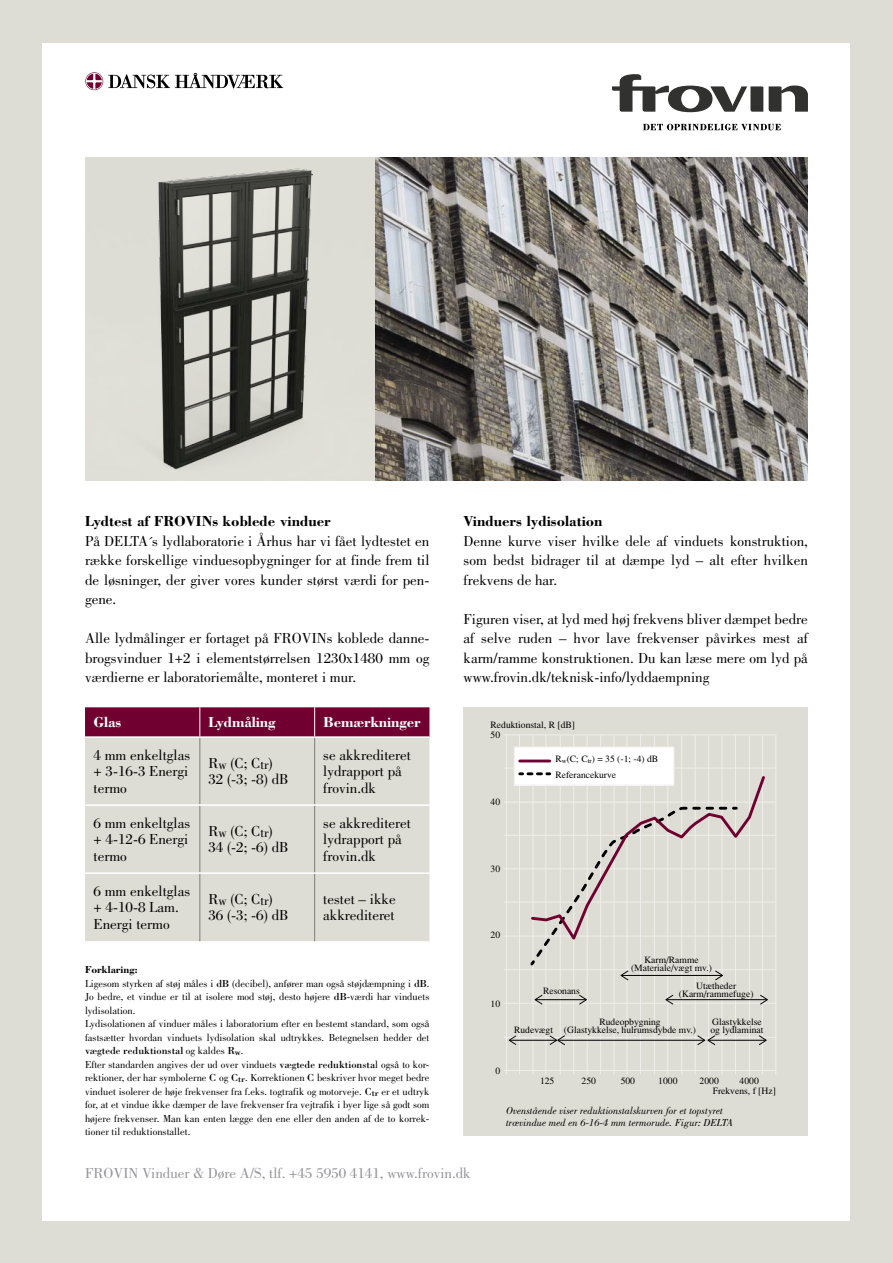
<style>
.page{position:relative;width:893px;height:1263px;background:#deddd5}
.page>*{position:absolute;margin:0;border:0;box-sizing:border-box;transform-origin:0 0}
.t1{font:15px/16.5px "Bodoni";color:#000}
.t2{font:15px "Bodoni";color:#94949a}
.t3{font:700 15px "Bodoni";color:#000}
.t4{font:700 15px "Bodoni";letter-spacing:-.01em;color:#fff}
.t5{font:10.5px/13.5px "Bodoni";color:#000}
.t6{font:italic 10.5px/12px "Bodoni";color:#000}
.t7{font:9.6px/8.1px "Times";color:#000}
.s1{font-weight:700}
.s2{font-style:inherit}
.s3{font-size:9px}
</style>
<div class="page">
<div style="left:43px;top:43px;width:807px;height:1177px;background:#fff"></div>
<img style="left:374px;top:157px;width:434px;height:323px">
<svg style="left:85px;top:157px;width:289px;height:323px;background:#b1b1aa"></svg>
<svg style="left:85px;top:72px;width:198px;height:18px"></svg>
<svg style="left:643px;top:124px;width:138px;height:6px"></svg>
<svg style="left:769px;top:85px;width:39px;height:27px"></svg>
<svg style="left:612px;top:74px;width:151px;height:38px"></svg>
<div style="left:85px;top:738px;width:344px;height:203px;background:#deddd5"></div>
<hr style="left:200px;top:738px;width:1px;height:66px;background:#7c7c7c">
<hr style="left:314px;top:738px;width:1px;height:66px;background:#7c7c7c">
<hr style="left:200px;top:806px;width:1px;height:66px;background:#7c7c7c">
<hr style="left:314px;top:806px;width:1px;height:66px;background:#7c7c7c">
<hr style="left:200px;top:874px;width:1px;height:67px;background:#7c7c7c">
<hr style="left:314px;top:874px;width:1px;height:67px;background:#7c7c7c">
<hr style="left:85px;top:804px;width:115px;height:2px;background:#fff">
<hr style="left:200px;top:804px;width:115px;height:2px;background:#fff">
<hr style="left:315px;top:804px;width:114px;height:2px;background:#fff">
<hr style="left:85px;top:872px;width:115px;height:2px;background:#fff">
<hr style="left:200px;top:872px;width:115px;height:2px;background:#fff">
<hr style="left:315px;top:872px;width:114px;height:2px;background:#fff">
<svg style="left:85px;top:707px;width:344px;height:30px;background:#740936"></svg>
<div style="left:463px;top:707px;width:345px;height:428px;background:#deddd5"></div>
<svg style="left:504px;top:734px;width:272px;height:340px"></svg>
<hr style="left:762px;top:735px;width:1px;height:339px;background:#efeeea">
<hr style="left:749px;top:735px;width:1px;height:339px;background:#efeeea">
<hr style="left:735px;top:735px;width:1px;height:339px;background:#efeeea">
<hr style="left:722px;top:735px;width:1px;height:339px;background:#efeeea">
<hr style="left:708px;top:735px;width:1px;height:339px;background:#efeeea">
<hr style="left:695px;top:735px;width:1px;height:339px;background:#efeeea">
<hr style="left:681px;top:735px;width:1px;height:339px;background:#efeeea">
<hr style="left:667px;top:735px;width:1px;height:339px;background:#efeeea">
<hr style="left:654px;top:735px;width:1px;height:339px;background:#efeeea">
<hr style="left:640px;top:735px;width:1px;height:339px;background:#efeeea">
<hr style="left:626px;top:735px;width:1px;height:339px;background:#efeeea">
<hr style="left:614px;top:735px;width:1px;height:339px;background:#efeeea">
<hr style="left:600px;top:735px;width:1px;height:339px;background:#efeeea">
<hr style="left:587px;top:735px;width:1px;height:339px;background:#efeeea">
<hr style="left:573px;top:735px;width:1px;height:339px;background:#efeeea">
<hr style="left:560px;top:735px;width:1px;height:339px;background:#efeeea">
<hr style="left:545px;top:735px;width:1px;height:339px;background:#efeeea">
<hr style="left:532px;top:735px;width:1px;height:339px;background:#efeeea">
<hr style="left:519px;top:735px;width:1px;height:339px;background:#efeeea">
<hr style="left:506px;top:735px;width:1px;height:339px;background:#efeeea">
<hr style="left:504px;top:767px;width:272px;height:1px;background:#efeeea">
<hr style="left:504px;top:802px;width:272px;height:1px;background:#efeeea">
<hr style="left:504px;top:835px;width:272px;height:1px;background:#efeeea">
<hr style="left:504px;top:868px;width:272px;height:1px;background:#efeeea">
<hr style="left:504px;top:901px;width:272px;height:1px;background:#efeeea">
<hr style="left:504px;top:935px;width:272px;height:1px;background:#efeeea">
<hr style="left:504px;top:969px;width:272px;height:1px;background:#efeeea">
<hr style="left:504px;top:1003px;width:272px;height:1px;background:#efeeea">
<hr style="left:504px;top:1037px;width:272px;height:1px;background:#efeeea">
<hr style="left:504px;top:1070px;width:272px;height:1px;background:#efeeea">
<div style="left:514px;top:747px;width:160px;height:38px;background:#fff"></div>
<div style="left:514px;top:746px;width:160px;height:39px;border:1px solid #efeeea"></div>
<hr style="left:520px;top:759px;width:30px;height:3px;background:#6f002f">
<hr style="left:536px;top:999px;width:50px;height:1px;background:#000">
<svg style="left:535px;top:995px;width:7px;height:9px"></svg>
<svg style="left:579px;top:995px;width:8px;height:9px"></svg>
<hr style="left:510px;top:1040px;width:46px;height:1px;background:#000">
<svg style="left:509px;top:1035px;width:7px;height:10px"></svg>
<hr style="left:558px;top:1040px;width:146px;height:1px;background:#000">
<svg style="left:550px;top:1035px;width:15px;height:10px"></svg>
<hr style="left:709px;top:1040px;width:56px;height:1px;background:#000">
<svg style="left:697px;top:1035px;width:18px;height:10px"></svg>
<svg style="left:759px;top:1035px;width:8px;height:10px"></svg>
<hr style="left:667px;top:999px;width:100px;height:1px;background:#000">
<svg style="left:665px;top:995px;width:8px;height:9px"></svg>
<svg style="left:760px;top:995px;width:8px;height:9px"></svg>
<svg style="left:520px;top:772px;width:247px;height:208px"></svg>
<p class="t3" style="left:85px;top:512px;width:247px">Lydtest af FROVINs koblede vinduer</p>
<p class="t1" style="left:85px;top:531px;width:346px;line-height:19.5px;text-align:justify">På DELTA´s lydlaboratorie i Århus har vi fået lydtestet en række forskellige vinduesopbygninger for at finde frem til de løsninger, der giver vores kunder størst værdi for pen&shy;gene.</p>
<p class="t1" style="left:85px;top:629px;width:346px;line-height:19.5px;text-align:justify">Alle lydmålinger er fortaget på FROVINs koblede danne&shy;brogsvinduer 1+2 i elementstørrelsen 1230x1480 mm og værdierne er laboratoriemålte, monteret i mur.</p>
<p class="t4" style="left:94px;top:713px;width:29px">Glas</p>
<p class="t4" style="left:208px;top:713px;width:69px">Lydmåling</p>
<p class="t4" style="left:323px;top:713px;width:99px">Bemærkninger</p>
<p class="t1" style="left:94px;top:746px;width:98px;text-align:justify">4 mm enkeltglas + 3-16-3 Energi termo</p>
<p class="t1" style="left:208px;top:755px;width:81px">R<sub>w</sub> (C; C<sub>tr</sub>)<br>32 (-3; -8) dB</p>
<p class="t1" style="left:323px;top:746px;width:89px">se akkrediteret lydrapport på frovin.dk</p>
<p class="t1" style="left:94px;top:814px;width:98px;text-align:justify">6 mm enkeltglas + 4-12-6 Energi termo</p>
<p class="t1" style="left:208px;top:823px;width:81px">R<sub>w</sub> (C; C<sub>tr</sub>)<br>34 (-2; -6) dB</p>
<p class="t1" style="left:323px;top:814px;width:89px">se akkrediteret lydrapport på frovin.dk</p>
<p class="t1" style="left:94px;top:882px;width:98px">6 mm enkeltglas + 4-10-8 Lam.<br>Energi termo</p>
<p class="t1" style="left:208px;top:891px;width:81px">R<sub>w</sub> (C; C<sub>tr</sub>)<br>36 (-3; -6) dB</p>
<p class="t1" style="left:323px;top:891px;width:74px">testet – ikke akkrediteret</p>
<p class="t5" style="left:85px;top:963px;width:346px"><span class="s1">Forklaring:<br></span>Ligesom styrken af støj måles i <span class="s2">dB</span> (decibel), anfører man også støjdæmpning i <span class="s2">dB</span>.<br>Jo bedre, et vindue er til at isolere mod støj, desto højere <span class="s2">dB</span>-værdi har vinduets lydisolation.<br>Lydisolationen af vinduer måles i laboratorium efter en bestemt standard, som også fastsætter hvordan vinduets lydisolation skal udtrykkes. Betegnelsen hedder det <span class="s2">vægtede reduktionstal</span> og kaldes <span class="s2">R</span><span class="s3">w</span>.<br>Efter standarden angives der ud over vinduets <span class="s2">vægtede reduktionsta</span>l også to kor&shy;rektioner, der har symbolerne <span class="s2">C</span> og <span class="s2">C</span><span class="s3">tr</span>. Korrektionen <span class="s2">C</span> beskriver hvor meget bedre vinduet isolerer de høje frekvenser fra f.eks. togtrafik og motorveje. <span class="s2">C</span><span class="s3">tr</span> er et udtryk for, at et vindue ikke dæmper de lave frekvenser fra vejtrafik i byer lige så godt som højere frekvenser. Man kan enten lægge den ene eller den anden af de to korrek&shy;tioner til reduktionstallet.</p>
<p class="t3" style="left:463px;top:512px;width:141px">Vinduers lydisolation</p>
<p class="t1" style="left:463px;top:531px;width:346px;line-height:19.5px;text-align:justify">Denne kurve viser hvilke dele af vinduets konstruktion, som bedst bidrager til at dæmpe lyd – alt efter hvilken frekvens de har.</p>
<p class="t1" style="left:463px;top:609px;width:346px;line-height:19.5px;text-align:justify">Figuren viser, at lyd med høj frekvens bliver dæmpet bedre af selve ruden – hvor lave frekvenser påvirkes mest af karm/ramme konstruktionen. Du kan læse mere om lyd på www.frovin.dk/teknisk-info/lyddaempning</p>
<p class="t7" style="left:491px;top:720px;width:86px">Reduktionstal, R [dB]</p>
<p class="t7" style="left:555px;top:751px;width:104px;line-height:15.5px">R<sub>w</sub>(C; C<sub>tr</sub>) = 35 (-1; -4) dB<br>Referancekurve</p>
<p class="t7" style="left:490px;top:731px;width:11px">50</p>
<p class="t7" style="left:490px;top:797px;width:11px">40</p>
<p class="t7" style="left:490px;top:865px;width:11px">30</p>
<p class="t7" style="left:490px;top:931px;width:11px">20</p>
<p class="t7" style="left:490px;top:1000px;width:11px">10</p>
<p class="t7" style="left:495px;top:1067px;width:6px">0</p>
<p class="t7" style="left:631px;top:956px;width:82px;text-align:center">Karm/Ramme (Materiale/vægt mv.)</p>
<p class="t7" style="left:679px;top:981px;width:76px;text-align:center">Utætheder (Karm/rammefuge)</p>
<p class="t7" style="left:514px;top:1017px;width:184px;text-indent:85px">Rudeopbygning<br>Rudevægt (Glastykkelse, hulrumsdybde mv.)</p>
<p class="t7" style="left:710px;top:1017px;width:55px">Glastykkelse og lydlaminat</p>
<p class="t7" style="left:543px;top:986px;width:38px">Resonans</p>
<p class="t7" style="left:540px;top:1077px;width:16px">125</p>
<p class="t7" style="left:582px;top:1077px;width:16px">250</p>
<p class="t7" style="left:621px;top:1077px;width:16px">500</p>
<p class="t7" style="left:658px;top:1077px;width:21px">1000</p>
<p class="t7" style="left:700px;top:1077px;width:21px">2000</p>
<p class="t7" style="left:713px;top:1076px;width:65px;line-height:9.8px;text-indent:27px">4000<br>Frekvens, f [Hz]</p>
<p class="t6" style="left:506px;top:1104px;width:228px">Ovenstående viser reduktionstalskurven for et topstyret trævindue med en 6-16-4 mm termorude. Figur: DELTA</p>
<p class="t2" style="left:85px;top:1164px;width:387px">FROVIN Vinduer &amp; Døre A/S, tlf. +45 5950 4141, www.frovin.dk</p>
</div>
